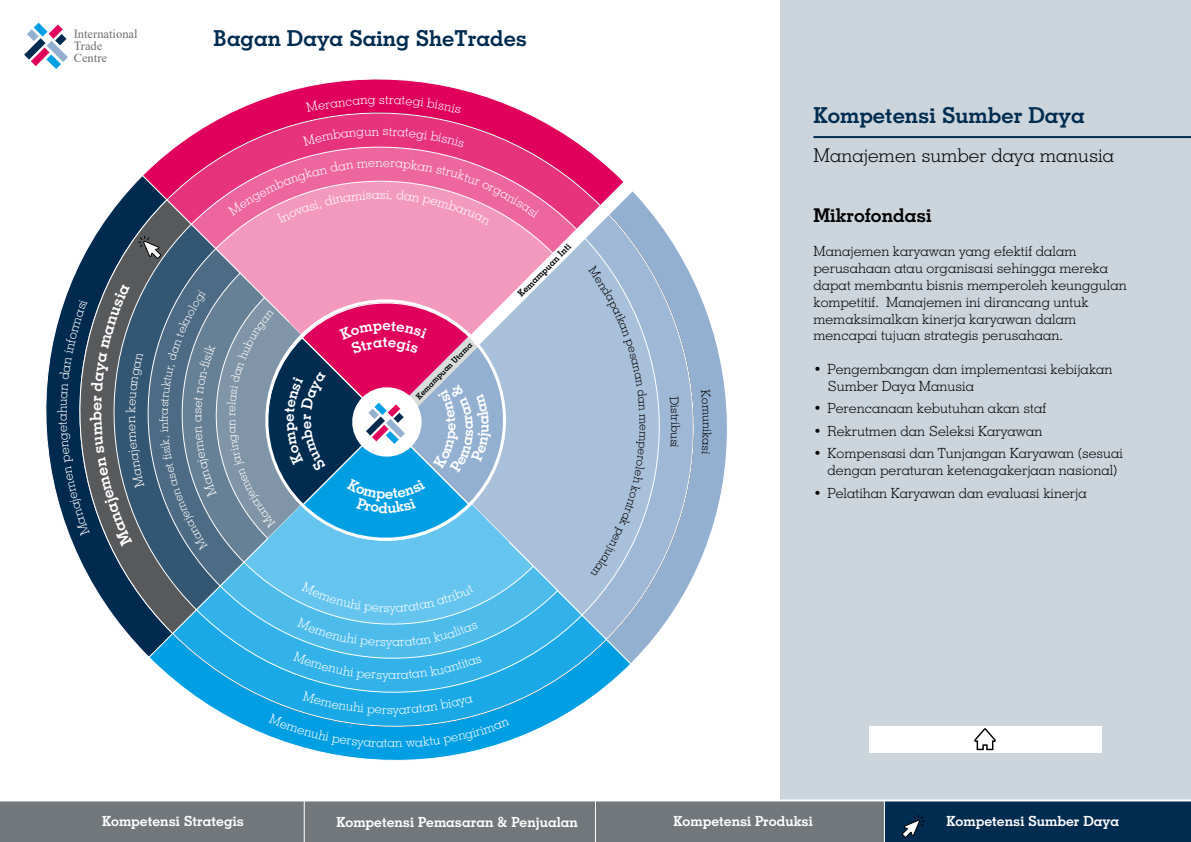
<style>
.page{position:relative;width:1191px;height:842px;background:#fff}
.page>*{position:absolute;margin:0;border:0;box-sizing:border-box;transform-origin:0 0}
.t1{font:700 22px "BCVV";color:#002b4f}
.t2{font:700 22px "BCVV";color:#002c50}
.t3{font:19px "BCVV";color:#000}
.t4{font:700 19px "BCVV";color:#000}
.t5{font:14px/16.8px "BCVV";color:#000}
.t6{font:700 14px "BCVV";color:#fff}
.t7{font:13px "BCVV";color:#fff}
.t8{font:12.5px/12px "Times New Roman";color:#707070}
.t9{font:12px "BCVV";color:#000}
.t10{font:12px "BCVV";color:#fff}
.t11{font:700 9px "BCVV";color:#000}
.t12{font:700 8px "BCVV";color:#000}
</style>
<div class="page">
<div style="left:780px;top:0;width:411px;height:842px;background:#ccd5dc"></div>
<svg style="left:24px;top:23px;width:44px;height:46px"></svg>
<hr style="left:813px;top:136px;width:378px;height:2px;background:#002c50">
<div style="left:596px;top:801px;width:289px;height:41px;background:#71777a"></div>
<div style="left:305px;top:801px;width:290px;height:41px;background:#71777a"></div>
<div style="left:0;top:801px;width:304px;height:41px;background:#71777a"></div>
<div style="left:885px;top:801px;width:306px;height:41px;background:#002c50"></div>
<svg style="left:902px;top:815px;width:23px;height:23px"></svg>
<hr style="left:884px;top:801px;width:1px;height:41px;background:#fff">
<hr style="left:0;top:799px;width:1191px;height:2px;background:#fff">
<div style="left:869px;top:726px;width:232px;height:27px;background:#fff"></div>
<svg style="left:974px;top:728px;width:22px;height:23px"></svg>
<svg style="left:45px;top:175px;width:121px;height:481px"></svg>
<svg style="left:148px;top:634px;width:463px;height:127px"></svg>
<svg style="left:166px;top:82px;width:433px;height:117px"></svg>
<svg style="left:49px;top:199px;width:141px;height:435px"></svg>
<svg style="left:172px;top:610px;width:435px;height:147px"></svg>
<svg style="left:647px;top:208px;width:77px;height:433px"></svg>
<svg style="left:190px;top:119px;width:387px;height:105px;background:#e5367d"></svg>
<svg style="left:86px;top:224px;width:129px;height:386px;background:#3e536b"></svg>
<svg style="left:196px;top:587px;width:387px;height:133px;background:#28ace4"></svg>
<svg style="left:647px;top:228px;width:40px;height:388px;background:#a2bad7"></svg>
<svg style="left:124px;top:248px;width:103px;height:339px;background:#496175"></svg>
<svg style="left:161px;top:272px;width:66px;height:291px;background:#46667f"></svg>
<svg style="left:217px;top:297px;width:10px;height:242px;background:#748c9f"></svg>
<svg style="left:138px;top:235px;width:24px;height:25px"></svg>
<svg style="left:701px;top:390px;width:9px;height:31px"></svg>
<svg style="left:702px;top:429px;width:9px;height:25px"></svg>
<svg style="left:670px;top:396px;width:10px;height:52px"></svg>
<svg style="left:306px;top:98px;width:69px;height:14px"></svg>
<svg style="left:385px;top:96px;width:76px;height:18px"></svg>
<div style="left:303px;top:127px;width:161px;height:20px;background:#e6337c"></div>
<svg style="left:57px;top:284px;width:87px;height:262px;background:#3b5265"></svg>
<svg style="left:159px;top:289px;width:58px;height:261px;background:#57748b"></svg>
<svg style="left:269px;top:691px;width:118px;height:58px;background:#1aa8e5"></svg>
<svg style="left:393px;top:696px;width:116px;height:51px;background:#13a5e4"></svg>
<svg style="left:227px;top:159px;width:420px;height:523px;background:#979ec5"></svg>
<p class="t8" style="left:74px;top:28px;width:65px">International<br>Trade<br>Centre</p>
<h1 class="t1" style="left:213px;top:25px;width:315px">Bagan Daya Saing SheTrades</h1>
<p class="t7" style="left:379px;top:91px;width:8px">s</p>
<p class="t10" style="left:156px;top:419px;width:6px;rotate:-90deg">r</p>
<p class="t7" style="left:189px;top:422px;width:9px;rotate:-90deg">a</p>
<p class="t7" style="left:380px;top:186px;width:8px">s</p>
<p class="t12" style="left:414px;top:394px;width:77px;rotate:-45deg">Kemampuan Utama</p>
<p class="t11" style="left:515px;top:291px;width:72px;rotate:-45deg">Kemampuan Inti</p>
<p class="t7" style="left:386px;top:634px;width:8px">y</p>
<p class="t7" style="left:387px;top:701px;width:8px">s</p>
<p class="t7" style="left:387px;top:735px;width:9px">a</p>
<p class="t9" style="left:683px;top:422px;width:5px;rotate:90deg">i</p>
<p class="t9" style="left:714px;top:422px;width:8px;rotate:90deg">n</p>
<h1 class="t2" style="left:813px;top:102px;width:273px">Kompetensi Sumber Daya</h1>
<h2 class="t3" style="left:813px;top:144px;width:302px">Manajemen sumber daya manusia</h2>
<h2 class="t4" style="left:813px;top:204px;width:120px">Mikrofondasi</h2>
<p class="t5" style="left:813px;top:243px;width:315px">Manajemen karyawan yang efektif dalam perusahaan atau organisasi sehingga mereka dapat membantu bisnis memperoleh keunggulan kompetitif. Manajemen ini dirancang untuk memaksimalkan kinerja karyawan dalam mencapai tujuan strategis perusahaan.</p>
<p class="t5" style="left:827px;top:361px;width:286px;text-indent:-14px">• Pengembangan dan implementasi kebijakan<br>Sumber Daya Manusia</p>
<p class="t5" style="left:813px;top:400px;width:234px">• Perencanaan kebutuhan akan staf</p>
<p class="t5" style="left:813px;top:422px;width:231px">• Rekrutmen dan Seleksi Karyawan</p>
<p class="t5" style="left:827px;top:445px;width:297px;text-indent:-14px">• Kompensasi dan Tunjangan Karyawan (sesuai dengan peraturan ketenagakerjaan nasional)</p>
<p class="t5" style="left:813px;top:484px;width:275px">• Pelatihan Karyawan dan evaluasi kinerja</p>
<p class="t6" style="left:102px;top:813px;width:143px">Kompetensi Strategis</p>
<p class="t6" style="left:336px;top:813px;width:243px">Kompetensi Pemasaran &amp; Penjualan</p>
<p class="t6" style="left:673px;top:813px;width:141px">Kompetensi Produksi</p>
<p class="t6" style="left:946px;top:813px;width:174px">Kompetensi Sumber Daya</p>
</div>
